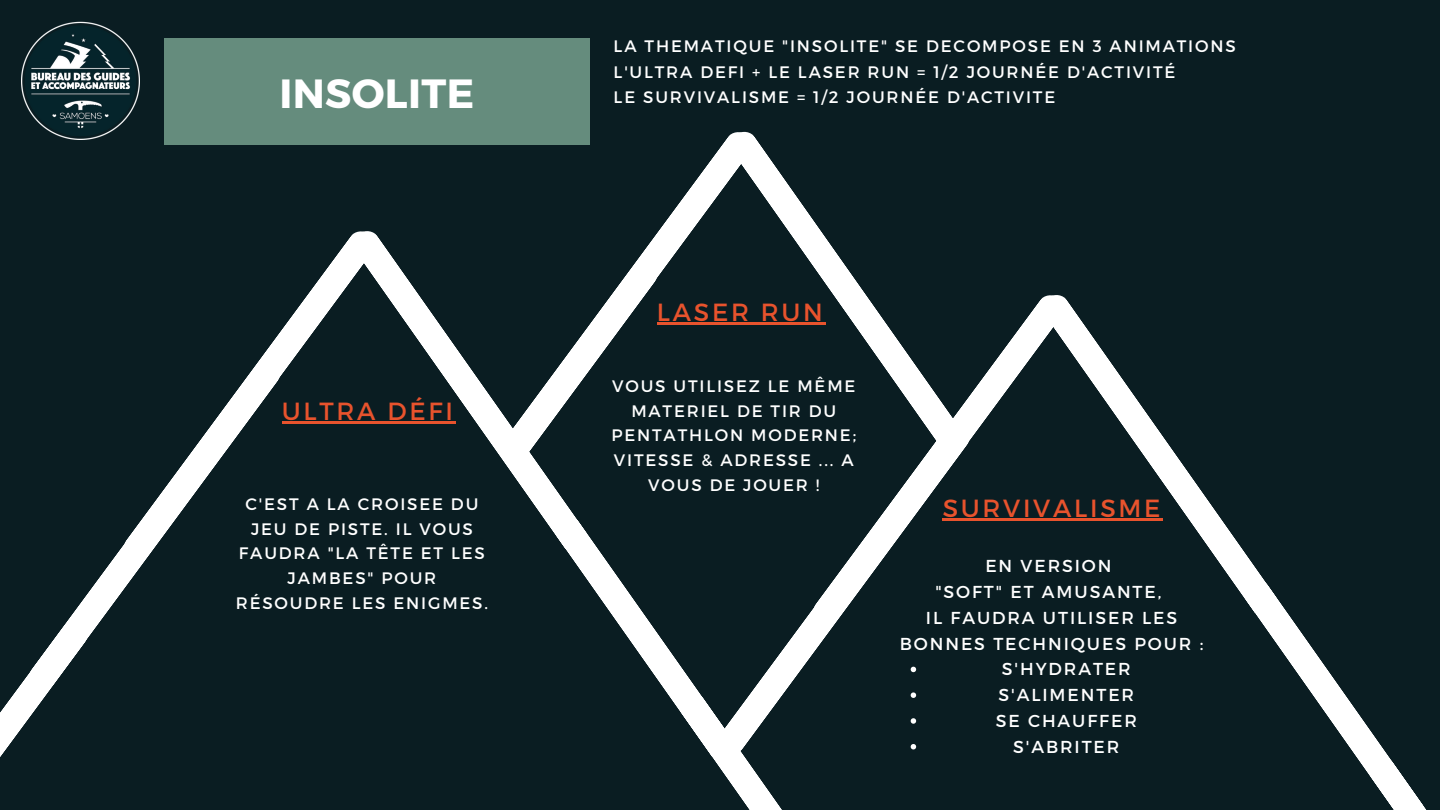
<style>
.page{position:relative;width:1440px;height:810px;background:#0a1d22}
.page>*{position:absolute;margin:0;border:0;box-sizing:border-box;transform-origin:0 0}
.t1{font:700 40.8px "Montserrat";letter-spacing:.01em;color:#fff}
.t2{font:24.8px "Montserrat";letter-spacing:.11em;color:#e8532d}
.t3{font:17.3px/25.8px "Montserrat";letter-spacing:.11em;color:#fff;text-align:center}
.t4{font:16.6px/24.8px "Montserrat";letter-spacing:.11em;color:#fff;text-align:center}
</style>
<div class="page">
<img style="left:22px;top:22px;width:118px;height:118px">
<div style="left:164px;top:38px;width:426px;height:107px;background:#658c7d"></div>
<svg style="left:71px;top:551px;width:70px;height:80px"></svg>
<svg style="left:380px;top:240px;width:191px;height:286px"></svg>
<svg style="left:119px;top:231px;width:261px;height:335px"></svg>
<svg style="left:549px;top:511px;width:233px;height:299px"></svg>
<svg style="left:757px;top:140px;width:106px;height:183px"></svg>
<svg style="left:496px;top:131px;width:261px;height:336px"></svg>
<svg style="left:714px;top:419px;width:203px;height:340px"></svg>
<svg style="left:1069px;top:303px;width:192px;height:287px"></svg>
<svg style="left:808px;top:290px;width:261px;height:340px"></svg>
<svg style="left:1239px;top:575px;width:187px;height:235px"></svg>
<svg style="left:0;top:616px;width:93px;height:141px"></svg>
<hr style="left:657px;top:323px;width:169px;height:2px;background:#e8532d">
<hr style="left:943px;top:518px;width:220px;height:3px;background:#e8532d">
<svg style="left:911px;top:667px;width:5px;height:5px"></svg>
<svg style="left:911px;top:692px;width:5px;height:6px"></svg>
<svg style="left:911px;top:718px;width:5px;height:6px"></svg>
<svg style="left:911px;top:744px;width:5px;height:5px"></svg>
<p class="t1" style="left:279px;top:67px;width:196px">INSOLITE</p>
<p class="t2" style="left:282px;top:395px;width:172px">ULTRA DÉFI</p>
<p class="t4" style="left:236px;top:491px;width:254px">C'EST A LA CROISEE DU<br>JEU DE PISTE. IL VOUS<br>FAUDRA "LA TÊTE ET LES<br>JAMBES" POUR<br>RÉSOUDRE LES ENIGMES.</p>
<p class="t4" style="left:614px;top:33px;width:624px">LA THEMATIQUE "INSOLITE" SE DECOMPOSE EN 3 ANIMATIONS</p>
<p class="t4" style="left:614px;top:59px;width:563px">L'ULTRA DEFI + LE LASER RUN = 1/2 JOURNÉE D'ACTIVITÉ</p>
<p class="t4" style="left:614px;top:84px;width:443px">LE SURVIVALISME = 1/2 JOURNÉE D'ACTIVITE</p>
<p class="t2" style="left:657px;top:296px;width:167px">LASER RUN</p>
<p class="t4" style="left:611px;top:373px;width:246px">VOUS UTILISEZ LE MÊME<br>MATERIEL DE TIR DU<br>PENTATHLON MODERNE;</p>
<p class="t4" style="left:614px;top:447px;width:241px">VITESSE &amp; ADRESSE ... A<br>VOUS DE JOUER !</p>
<p class="t2" style="left:943px;top:492px;width:219px">SURVIVALISME</p>
<p class="t3" style="left:985px;top:552px;width:128px">EN VERSION</p>
<p class="t3" style="left:935px;top:578px;width:228px">"SOFT" ET AMUSANTE,</p>
<p class="t3" style="left:900px;top:604px;width:305px">IL FAUDRA UTILISER LES<br>BONNES TECHNIQUES POUR :</p>
<p class="t3" style="left:1002px;top:655px;width:130px">S'HYDRATER</p>
<p class="t3" style="left:999px;top:681px;width:137px">S'ALIMENTER</p>
<p class="t3" style="left:996px;top:707px;width:143px">SE CHAUFFER</p>
<p class="t3" style="left:1013px;top:733px;width:108px">S'ABRITER</p>
</div>
